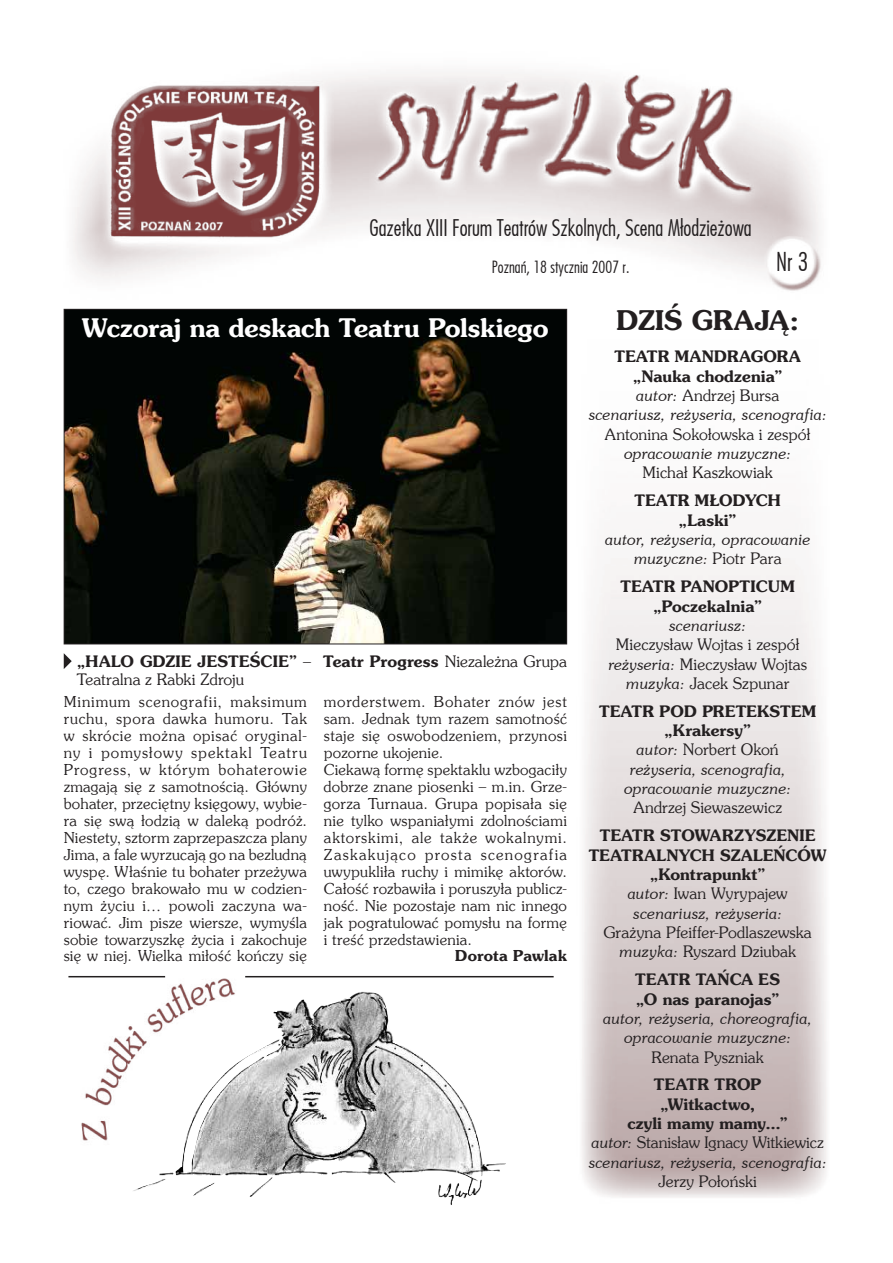
<style>
.page{position:relative;width:893px;height:1263px;background:#fff}
.page>*{position:absolute;margin:0;border:0;box-sizing:border-box;transform-origin:0 0}
.t1{font:700 27px "Southern";letter-spacing:.01em;color:#231f20}
.t2{font:700 25.5px "Southern";letter-spacing:-.005em;color:#fff}
.t3{font:300 25.5px "Fujiyama";color:#231f20}
.t4{font:300 22.5px "Fujiyama";letter-spacing:-.005em;color:#231f20}
.t5{font:300 16.5px "Fujiyama";color:#231f20}
.t6{font:italic 15.75px/19.4px "Southern";letter-spacing:-.005em;color:#231f20;text-align:center}
.t7{font:15.75px/19.4px "Southern";letter-spacing:.005em;color:#231f20;text-align:center}
.t8{font:700 15.75px/19.4px "Southern";letter-spacing:.005em;color:#231f20;text-align:center}
.t9{font:15px/17px "Southern";letter-spacing:.025em;color:#231f20;text-align:justify}
.t10{font:700 15px "Southern";letter-spacing:.01em;color:#231f20}
.s1{font-weight:700;font-style:normal}
.s2{font-style:normal}
.s3{font-style:italic}
.s4{font-weight:400;font-style:italic}
.s5{font-weight:400}
.s6{font-weight:700}
</style>
<div class="page">
<img style="left:63px;top:72px;width:764px;height:1133px">
<hr style="left:245px;top:976px;width:309px;height:1px;background:#231f20">
<hr style="left:68px;top:976px;width:97px;height:1px;background:#231f20">
<img style="left:66px;top:311px;width:499px;height:331px">
<img style="left:176px;top:992px;width:331px;height:206px">
<svg style="left:64px;top:653px;width:8px;height:16px"></svg>
<h3 class="t4" style="left:369px;top:213px;width:384px">Gazetka XIII Forum Teatrów Szkolnych, Scena Młodzieżowa</h3>
<p class="t5" style="left:492px;top:256px;width:139px">Poznań, 18 stycznia 2007 r.</p>
<h2 class="t3" style="left:776px;top:245px;width:34px">Nr 3</h2>
<h1 class="t1" style="left:616px;top:303px;width:184px">DZIŚ GRAJĄ:</h1>
<p class="t6" style="left:589px;top:347px;width:240px"><span class="s1">TEATR MANDRAGORA „Nauka chodzenia”<br></span>autor: <span class="s2">Andrzej Bursa<br></span>scenariusz, reżyseria, scenografia:</p>
<p class="t7" style="left:605px;top:424px;width:207px">Antonina Sokołowska i zespół</p>
<p class="t6" style="left:624px;top:443px;width:169px">opracowanie muzyczne:</p>
<p class="t7" style="left:642px;top:463px;width:132px">Michał Kaszkowiak</p>
<p class="t8" style="left:634px;top:491px;width:148px">TEATR MŁODYCH „Laski”</p>
<p class="t6" style="left:605px;top:529px;width:207px">autor, reżyseria, opracowanie muzyczne: <span class="s2">Piotr Para</span></p>
<p class="t8" style="left:620px;top:576px;width:176px">TEATR PANOPTICUM „Poczekalnia”</p>
<p class="t6" style="left:669px;top:615px;width:79px">scenariusz:</p>
<p class="t7" style="left:608px;top:635px;width:201px">Mieczysław Wojtas i zespół <span class="s3">reżyseria:</span> Mieczysław Wojtas <span class="s3">muzyka:</span> Jacek Szpunar</p>
<p class="t6" style="left:599px;top:701px;width:219px"><span class="s1">TEATR POD PRETEKSTEM „Krakersy”<br></span>autor: <span class="s2">Norbert Okoń<br></span>reżyseria, scenografia, opracowanie muzyczne:</p>
<p class="t7" style="left:633px;top:798px;width:150px">Andrzej Siewaszewicz</p>
<p class="t8" style="left:589px;top:825px;width:239px">TEATR STOWARZYSZENIE<br>TEATRALNYCH SZALEŃCÓW „Kontrapunkt”<br><span class="s4">autor:</span> <span class="s5">Iwan Wyrypajew </span><span class="s4">scenariusz, reżyseria:</span></p>
<p class="t7" style="left:603px;top:922px;width:210px">Grażyna Pfeiffer-Podlaszewska <span class="s3">muzyka:</span> Ryszard Dziubak</p>
<p class="t8" style="left:635px;top:969px;width:146px;text-align:left">TEATR TAŃCA ES „O nas paranojas”</p>
<p class="t6" style="left:603px;top:1008px;width:211px">autor, reżyseria, choreografia, opracowanie muzyczne:</p>
<p class="t7" style="left:651px;top:1047px;width:114px">Renata Pyszniak</p>
<p class="t6" style="left:589px;top:1075px;width:240px"><span class="s1">TEATR TROP<br>„Witkactwo,<br>czyli mamy mamy...”<br></span>autor: <span class="s2">Stanisław Ignacy Witkiewicz </span>scenariusz, reżyseria, scenografia:</p>
<p class="t7" style="left:658px;top:1171px;width:100px">Jerzy Połoński</p>
<h2 class="t2" style="left:82px;top:311px;width:468px">Wczoraj na deskach Teatru Polskiego</h2>
<p class="t7" style="left:77px;top:652px;width:492px;line-height:18px;text-align:left"><span class="s6">„HALO GDZIE JESTEŚCIE”</span> – <span class="s6">Teatr Progress</span> Niezależna Grupa<br>Teatralna z Rabki Zdroju</p>
<p class="t9" style="left:64px;top:693px;width:245px">Minimum scenografii, maksimum ruchu, spora dawka humoru. Tak w skrócie można opisać oryginal&shy;ny i pomysłowy spektakl Teatru Progress, w którym bohaterowie zmagają się z samotnością. Główny bohater, przeciętny księgowy, wybie&shy;ra się swą łodzią w daleką podróż.<br>Niestety, sztorm zaprzepaszcza plany Jima, a fale wyrzucają go na bezludną wyspę. Właśnie tu bohater przeżywa to, czego brakowało mu w codzien&shy;nym życiu i… powoli zaczyna wa&shy;riować. Jim pisze wiersze, wymyśla sobie towarzyszkę życia i zakochuje się w niej. Wielka miłość kończy się</p>
<p class="t9" style="left:324px;top:693px;width:245px;text-align:left">morderstwem. Bohater znów jest sam. Jednak tym razem samotność staje się oswobodzeniem, przynosi pozorne ukojenie.<br>Ciekawą formę spektaklu wzbogaciły dobrze znane piosenki – m.in. Grze&shy;gorza Turnaua. Grupa popisała się nie tylko wspaniałymi zdolnościami aktorskimi, ale także wokalnymi.<br>Zaskakująco prosta scenografia uwypukliła ruchy i mimikę aktorów.<br>Całość rozbawiła i poruszyła publicz&shy;ność. Nie pozostaje nam nic innego jak pogratulować pomysłu na formę i treść przedstawienia.</p>
<p class="t10" style="left:455px;top:946px;width:113px">Dorota Pawlak</p>
</div>
